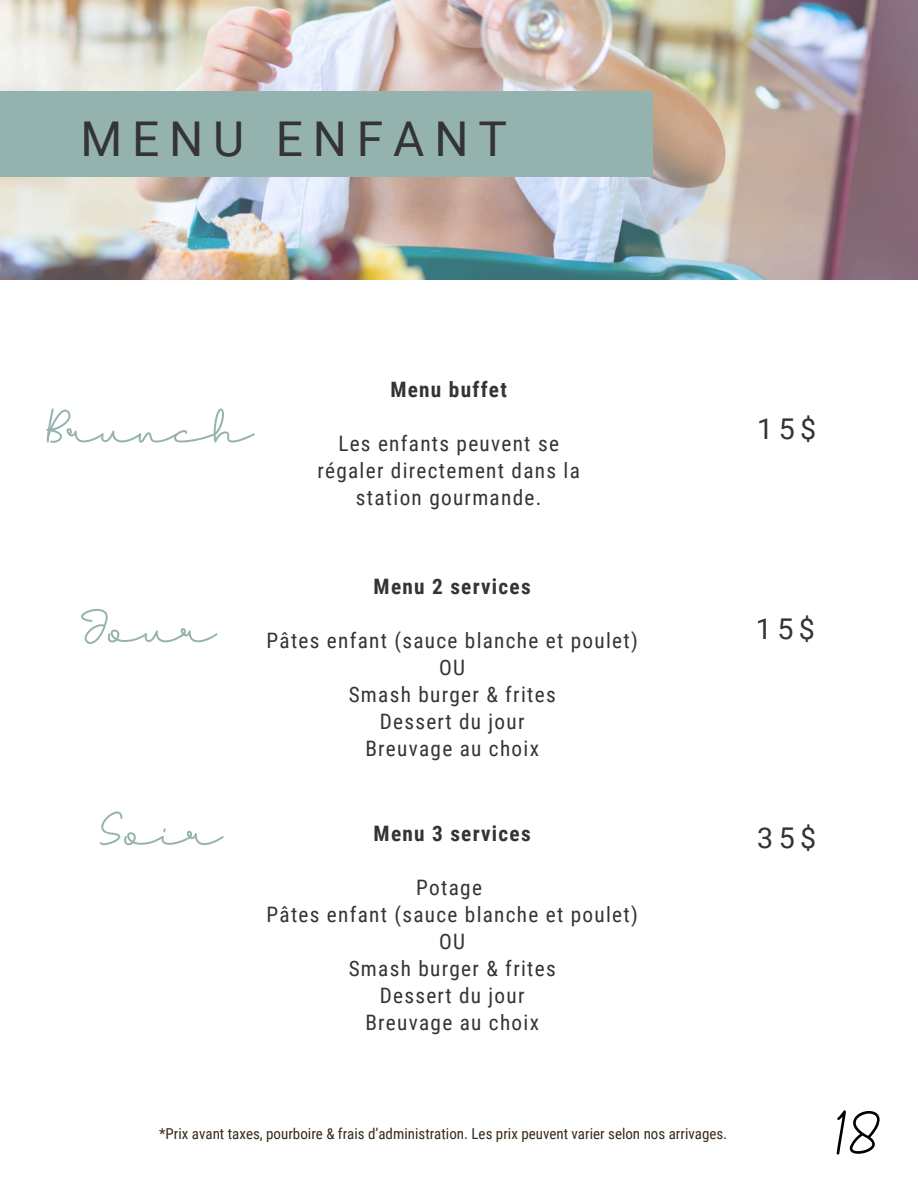
<style>
.page{position:relative;width:918px;height:1188px;background:#fff}
.page>*{position:absolute;margin:0;border:0;box-sizing:border-box;transform-origin:0 0}
.t1{font:73.65px "alagambe";color:#000}
.t2{font:55.5px "alagambe";color:#94b3ae}
.t3{font:48px "Roboto";letter-spacing:.205em;color:#343434}
.t4{font:28.65px "Roboto";color:#343434}
.t5{font:21.3px/27px "Roboto Condensed";letter-spacing:.06em;color:#343434;text-align:center}
.t6{font:700 21.3px "Roboto Condensed";letter-spacing:.06em;color:#343434}
.t7{font:15px "Roboto Condensed";color:#382918}
</style>
<div class="page">
<img style="left:0;top:0;width:918px;height:279px">
<div style="left:0;top:92px;width:653px;height:85px;background:#94b3ae"></div>
<p class="t3" style="left:81px;top:112px;width:428px">MENU ENFANT</p>
<h2 class="t2" style="left:45px;top:406px;width:210px">Brunch</h2>
<h3 class="t6" style="left:390px;top:377px;width:118px">Menu buffet</h3>
<h1 class="t5" style="left:317px;top:430px;width:264px">Les enfants peuvent se régaler directement dans la station gourmande.</h1>
<h1 class="t2" style="left:80px;top:606px;width:138px">Jour</h1>
<h4 class="t2" style="left:99px;top:808px;width:125px">Soir</h4>
<h3 class="t6" style="left:374px;top:574px;width:159px">Menu 2 services</h3>
<h1 class="t5" style="left:267px;top:627px;width:373px">Pâtes enfant (sauce blanche et poulet)<br>OU<br>Smash burger &amp; frites<br>Dessert du jour</h1>
<h4 class="t5" style="left:365px;top:735px;width:175px">Breuvage au choix</h4>
<h5 class="t6" style="left:374px;top:822px;width:159px">Menu 3 services</h5>
<p class="t5" style="left:267px;top:875px;width:373px">Potage<br>Pâtes enfant (sauce blanche et poulet)<br>OU<br>Smash burger &amp; frites<br>Dessert du jour</p>
<h3 class="t5" style="left:365px;top:1010px;width:175px">Breuvage au choix</h3>
<p class="t7" style="left:159px;top:1125px;width:570px">*Prix avant taxes, pourboire &amp; frais d’administration. Les prix peuvent varier selon nos arrivages.</p>
<h4 class="t4" style="left:757px;top:413px;width:60px">15$</h4>
<h5 class="t4" style="left:756px;top:613px;width:60px">15$</h5>
<p class="t4" style="left:757px;top:821px;width:60px">35$</p>
<p class="t1" style="left:835px;top:1106px;width:47px">18</p>
</div>
